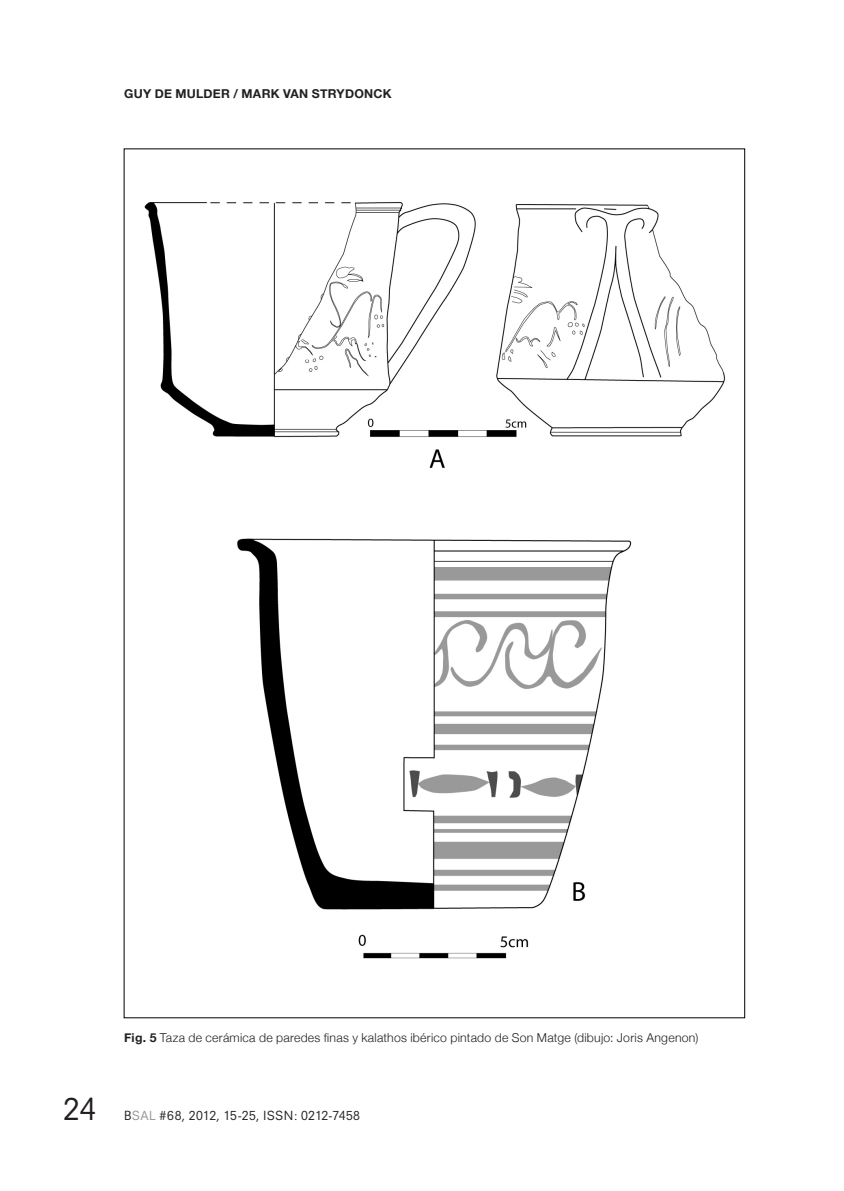
<style>
.page{position:relative;width:844px;height:1191px;background:#fff}
.page>*{position:absolute;margin:0;border:0;box-sizing:border-box;transform-origin:0 0}
.t1{font:29.75px "Neuzeit S";color:#231f20}
.peu_de_pàg{font:300 12.25px "Helvetica Neue";letter-spacing:.02em;color:#231f20}
.t2{font:12.25px "Neuzeit S";letter-spacing:.03em;color:#231f20}
.t3{font:700 12.25px "Helvetica Neue";letter-spacing:.02em;color:#231f20}
.s1{font-weight:700}
.s2{color:#939598}
</style>
<div class="page">
<img style="left:144px;top:202px;width:581px;height:757px">
<p class="t3" style="left:124px;top:82px;width:269px">GUY DE MULDER / MARK VAN STRYDONCK</p>
<h1 class="t1" style="left:63px;top:1090px;width:35px">24</h1>
<p class="peu_de_pàg" style="left:124px;top:1027px;width:575px"><span class="s1">Fig. 5</span> Taza de cerámica de paredes finas y kalathos ibérico pintado de Son Matge (dibujo: Joris Angenon)</p>
<p class="t2" style="left:124px;top:1107px;width:237px">B<span class="s2">SAL</span> #68, 2012, 15-25, ISSN: 0212-7458</p>
</div>
